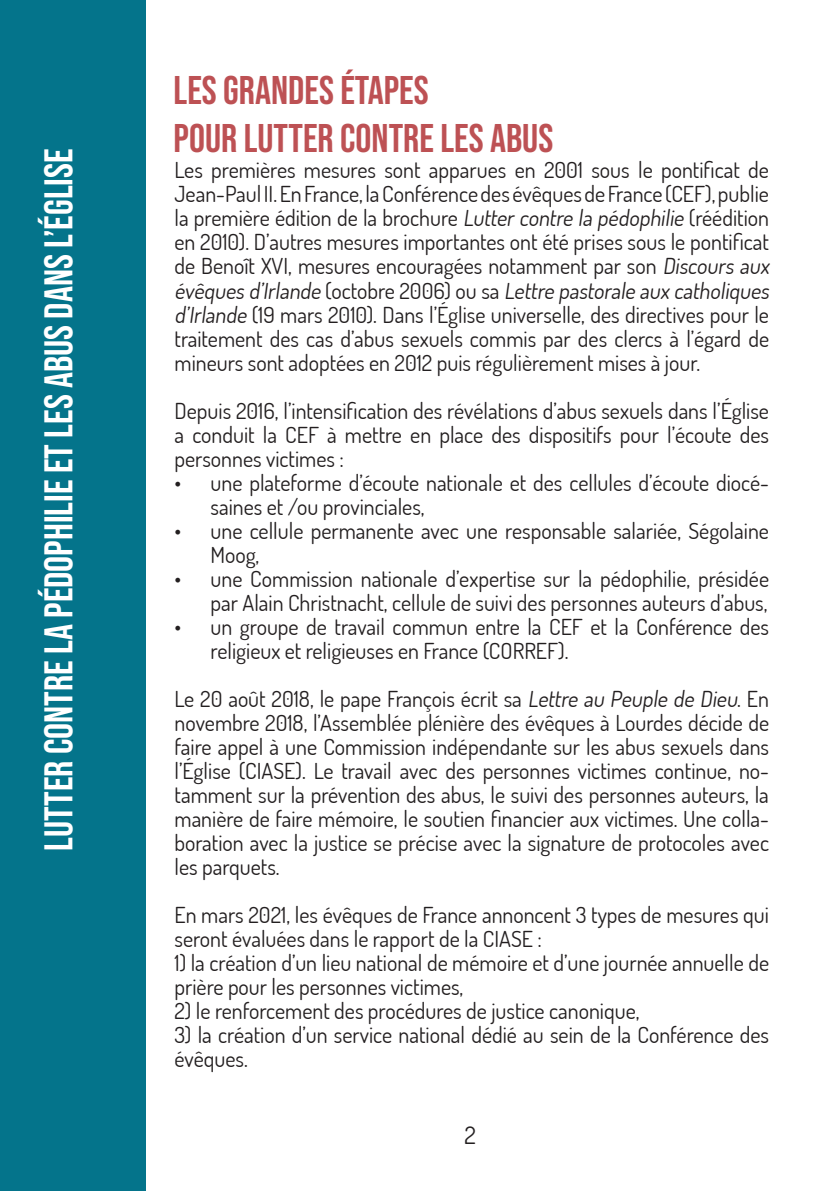
<style>
.page{position:relative;width:840px;height:1191px;background:#fff}
.page>*{position:absolute;margin:0;border:0;box-sizing:border-box;transform-origin:0 0}
.t1{font:40px "Bebas Neue";color:#fff}
.t2{font:40px "Bebas Neue";color:#bd5154}
.t3{font:200 24px "Dosis";color:#231f20}
.t4{font:200 22px/24px "Dosis";color:#231f20}
</style>
<div class="page">
<div style="left:0;top:0;width:145px;height:1191px;background:#04748b"></div>
<p class="t1" style="left:36px;top:850px;width:703px;rotate:-90deg">lutter contre la pédophilie et lEs abus dans l’église</p>
<p class="t2" style="left:173px;top:67px;width:256px">LES GRANDES éTAPES</p>
<p class="t2" style="left:173px;top:115px;width:381px">POUR LUTTER CONTRE LES ABUS</p>
<p class="t4" style="left:174px;top:157px;width:599px">Les premières mesures sont apparues en 2001 sous le pontificat de Jean-Paul II. En France, la Conférence des évêques de France (CEF), publie la première édition de la brochure Luttercontre la pédophilie (réédition en 2010). D’autres mesures importantes ont été prises sous le pontificat de Benoît XVI, mesures encouragées notamment par son Discours aux évêques d’Irlande (o c to b re 2 0 0 6) o u s a Lettre pastorale aux catholiques d’Irlande (19 mars 2010). Dans l’Église universelle, des directives pour le traitement des cas d’abus sexuels commis par des clercs à l’égard de mineurs sont adoptées en 2012 puis régulièrement mises à jour.</p>
<p class="t4" style="left:174px;top:397px;width:595px;text-align:justify">Depuis 2016, l’intensification des révélations d’abus sexuels dans l’Église a conduit la CEF à mettre en place des dispositifs pour l’écoute des personnes victimes :</p>
<p class="t4" style="left:210px;top:469px;width:559px;text-indent:-36px">• une plateforme d’écoute nationale et des cellules d’écoute diocé&shy;saines et /ou provinciales,</p>
<p class="t4" style="left:210px;top:517px;width:559px;text-indent:-36px">• une cellule permanente avec une responsable salariée, Ségolaine<br>Moog,</p>
<p class="t4" style="left:174px;top:565px;width:595px;text-align:right">• une Commission nationale d’expertise sur la pédophilie, présidée par Alain Christnacht, cellule de suivi des personnes auteurs d’abus,</p>
<p class="t4" style="left:210px;top:613px;width:559px;text-indent:-36px">• un groupe de travail commun entre la CEF et la Conférence des religieux et religieuses en France (CORREF).</p>
<p class="t4" style="left:174px;top:685px;width:595px;text-align:justify">Le 20 août 2018, le pape François écrit sa Lettre au Peuple de Dieu. En novembre 2018, l’Assemblée plénière des évêques à Lourdes décide de faire appel à une Commission indépendante sur les abus sexuels dans l’Église (CIASE). Le travail avec des personnes victimes continue, no&shy;tamment sur la prévention des abus, le suivi des personnes auteurs, la manière de faire mémoire, le soutien financier aux victimes. Une colla&shy;boration avec la justice se précise avec la signature de protocoles avec les parquets.</p>
<p class="t4" style="left:174px;top:901px;width:595px">En mars 2021, les évêques de France annoncent 3 types de mesures qui seront évaluées dans le rapport de la CIASE :</p>
<p class="t4" style="left:174px;top:949px;width:595px">1) la création d’un lieu national de mémoire et d’une journée annuelle de prière pour les personnes victimes,</p>
<p class="t4" style="left:174px;top:997px;width:466px">2) le renforcement des procédures de justice canonique,</p>
<p class="t4" style="left:174px;top:1021px;width:595px">3) la création d’un service national dédié au sein de la Conférence des évêques.</p>
<p class="t3" style="left:464px;top:1118px;width:13px">2</p>
</div>
